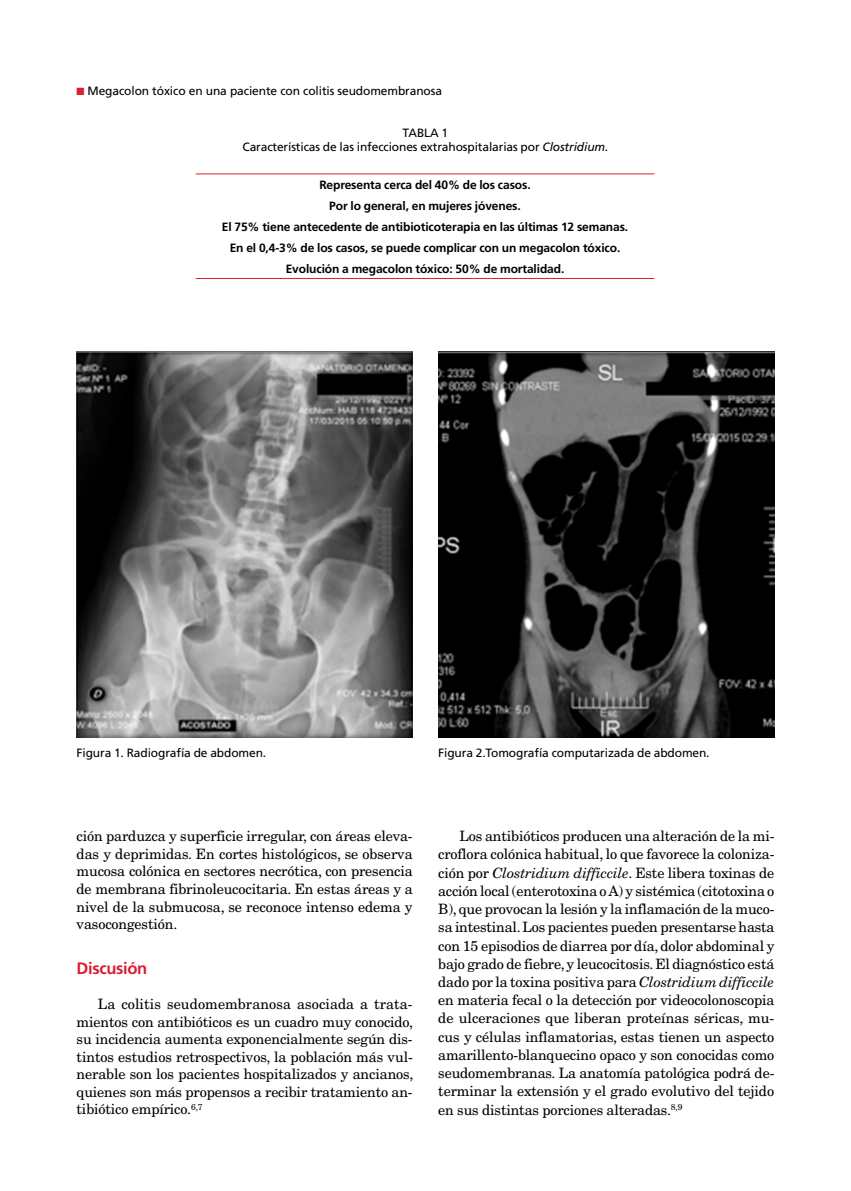
<style>
.page{position:relative;width:851px;height:1191px;background:#fff}
.page>*{position:absolute;margin:0;border:0;box-sizing:border-box;transform-origin:0 0}
.t1{font:700 16.5px "Frutiger LT Std";letter-spacing:-.02em;color:#da2032}
.t2{font:14.25px/18.1px "New Century Schlbk LT Std";letter-spacing:-.01em;color:#000;text-align:justify}
.t3{font:700 12px/20.9px "Frutiger LT Std";letter-spacing:-.01em;color:#000;text-align:center}
.t4{font:12px/14.2px "Frutiger LT Std";letter-spacing:-.01em;color:#000;text-align:center}
.s1{color:#da2032}
.s2{font-style:italic}
</style>
<div class="page">
<img style="left:77px;top:352px;width:335px;height:385px">
<hr style="left:196px;top:173px;width:458px;height:1px;background:#da2032">
<hr style="left:196px;top:278px;width:458px;height:1px;background:#da2032">
<img style="left:438px;top:352px;width:336px;height:385px">
<p class="t4" style="left:77px;top:84px;width:367px"><span class="s1">■</span> Megacolon tóxico en una paciente con colitis seudomembranosa</p>
<p class="t4" style="left:242px;top:125px;width:367px">TABLA 1<br>Características de las infecciones extrahospitalarias por <span class="s2">Clostridium.</span></p>
<p class="t3" style="left:222px;top:174px;width:408px">Representa cerca del 40% de los casos.<br>Por lo general, en mujeres jóvenes.<br>El 75% tiene antecedente de antibioticoterapia en las últimas 12 semanas.<br>En el 0,4-3% de los casos, se puede complicar con un megacolon tóxico.<br>Evolución a megacolon tóxico: 50% de mortalidad.</p>
<p class="t4" style="left:77px;top:745px;width:191px">Figura 1. Radiografía de abdomen.</p>
<p class="t4" style="left:438px;top:745px;width:273px">Figura 2.Tomografía computarizada de abdomen.</p>
<p class="t2" style="left:77px;top:827px;width:337px;line-height:17.5px">ción parduzca y superficie irregular, con áreas eleva&shy;das y deprimidas. En cortes histológicos, se observa mucosa colónica en sectores necrótica, con presencia de membrana fibrinoleucocitaria. En estas áreas y a nivel de la submucosa, se reconoce intenso edema y vasocongestión.</p>
<p class="t1" style="left:77px;top:959px;width:72px">Discusión</p>
<p class="t2" style="left:77px;top:995px;width:338px;line-height:17.5px;text-indent:21px">La colitis seudomembranosa asociada a trata&shy;mientos con antibióticos es un cuadro muy conocido, su incidencia aumenta exponencialmente según dis&shy;tintos estudios retrospectivos, la población más vul&shy;nerable son los pacientes hospitalizados y ancianos, quienes son más propensos a recibir tratamiento an&shy;tibiótico empírico.<sup>6,7</sup></p>
<p class="t2" style="left:438px;top:827px;width:338px;text-indent:21px">Los antibióticos producen una alteración de la mi&shy;croflora colónica habitual, lo que favorece la coloniza&shy;ción por <span class="s2">Clostridium difficcile</span>. Este libera toxinas de acción local (enterotoxina o A) y sistémica (citotoxina o B), que provocan la lesión y la inflamación de la muco&shy;sa intestinal. Los pacientes pueden presentarse hasta con 15 episodios de diarrea por día, dolor abdominal y bajo grado de fiebre, y leucocitosis. El diagnóstico está dado por la toxina positiva para <span class="s2">Clostridium difficcile </span>en materia fecal o la detección por videocolonoscopia de ulceraciones que liberan proteínas séricas, mu&shy;cus y células inflamatorias, estas tienen un aspecto amarillento-blanquecino opaco y son conocidas como seudomembranas. La anatomía patológica podrá de&shy;terminar la extensión y el grado evolutivo del tejido en sus distintas porciones alteradas.<sup>8,9</sup></p>
</div>
